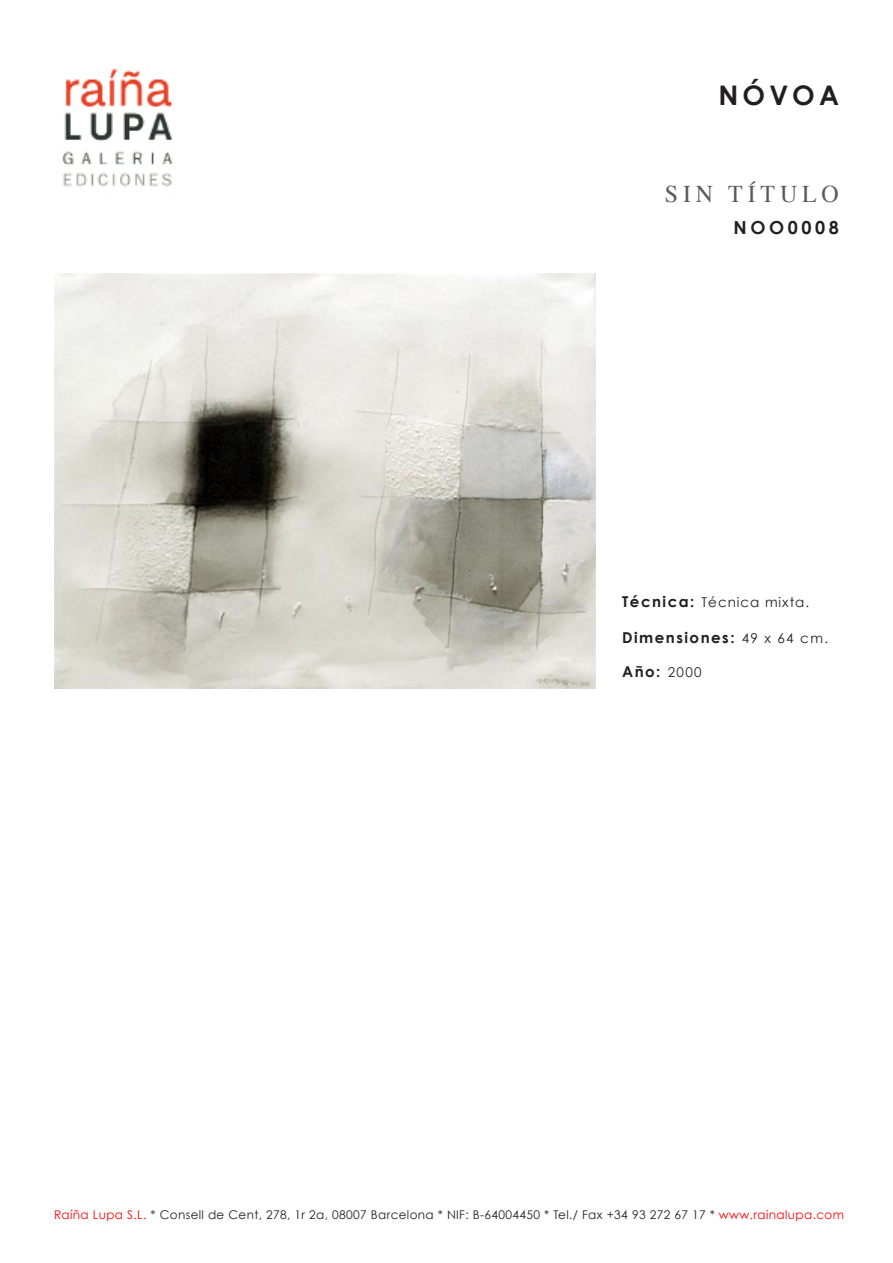
<style>
.page{position:relative;width:893px;height:1263px;background:#fff}
.page>*{position:absolute;margin:0;border:0;box-sizing:border-box;transform-origin:0 0}
.t1{font:700 27px "Century Gothic";letter-spacing:.15em;color:#231f20}
.t2{font:24px "Times";letter-spacing:.2em;color:#5a5a5d}
.t3{font:700 18px "Century Gothic";letter-spacing:.2em;color:#231f20}
.t4{font:700 15px "Century Gothic";letter-spacing:.1em;color:#231f20}
.t5{font:13.5px "Century Gothic";letter-spacing:.07em;color:#231f20}
.t6{font:12px "Century Gothic";letter-spacing:.03em;color:#231f20}
.s1{font-weight:700;font-size:15px}
.s2{font-weight:400;font-size:13.5px}
.s3{color:#fe0000}
.s4{color:#f00}
</style>
<div class="page">
<img style="left:62px;top:68px;width:111px;height:119px">
<img style="left:54px;top:274px;width:542px;height:415px">
<h1 class="t1" style="left:719px;top:79px;width:122px">NÓVOA</h1>
<p class="t2" style="left:665px;top:172px;width:176px">SIN TÍTULO</p>
<p class="t3" style="left:733px;top:216px;width:107px">NOO0008</p>
<p class="t5" style="left:622px;top:593px;width:189px"><span class="s1">Técnica:</span> Técnica mixta.</p>
<p class="t4" style="left:622px;top:628px;width:207px">Dimensiones: <span class="s2">49 x 64 cm.</span></p>
<p class="t4" style="left:622px;top:662px;width:81px">Año: <span class="s2">2000</span></p>
<p class="t6" style="left:54px;top:1207px;width:791px"><span class="s3">Raíña Lupa S.L.</span> * Consell de Cent, 278, 1r 2a, 08007 Barcelona * NIF: B-64004450 * Tel./ Fax +34 93 272 67 17 * <span class="s4">www.rainalupa.com</span></p>
</div>
